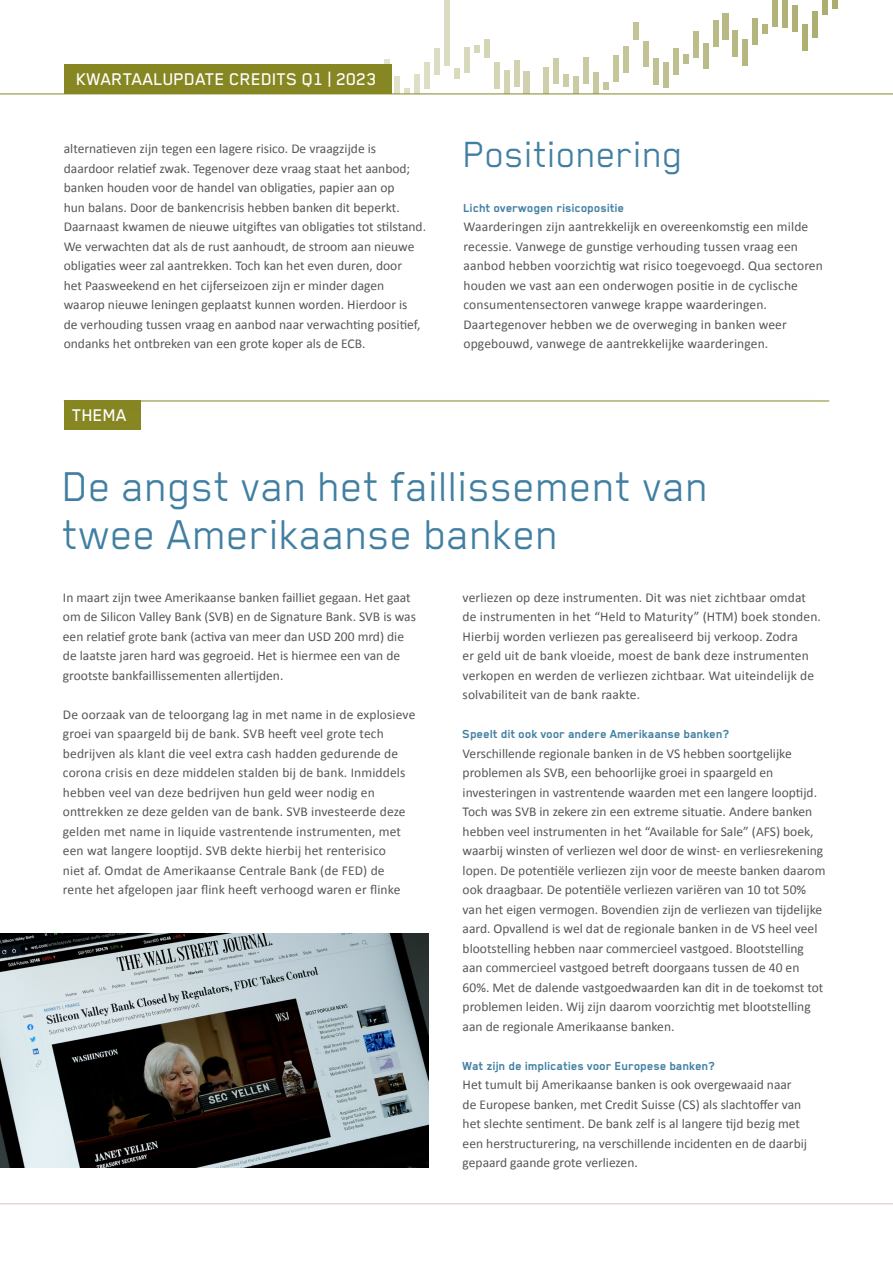
<style>
.page{position:relative;width:893px;height:1263px;background:#fff}
.page>*{position:absolute;margin:0;border:0;box-sizing:border-box;transform-origin:0 0}
.Kop_artikel{font:48px/48px "Blender Pro";color:#417fa2}
.Kop_artikel-2{font:42px "Blender Pro";color:#417fa2}
.kop{font:500 19.5px "Blender Pro";color:#fff}
.body{font:13.5px/19.5px "Calibri";color:#575756}
.Subkopje_blauw{font:700 13.5px "Blender Pro";color:#417fa2}
</style>
<div class="page">
<div style="left:385px;top:59px;width:5px;height:26px;background:#e2e2cd"></div>
<div style="left:395px;top:76px;width:5px;height:18px;background:#e1e1ca"></div>
<svg style="left:405px;top:88px;width:5px;height:6px"></svg>
<div style="left:414px;top:74px;width:6px;height:20px;background:#dedfc6"></div>
<div style="left:424px;top:63px;width:5px;height:26px;background:#dddec5"></div>
<div style="left:434px;top:49px;width:5px;height:26px;background:#dcdcc2"></div>
<div style="left:444px;top:0;width:5px;height:66px;background:#dadbc0"></div>
<svg style="left:454px;top:68px;width:5px;height:10px"></svg>
<div style="left:464px;top:47px;width:5px;height:26px;background:#d8d8bb"></div>
<svg style="left:474px;top:46px;width:5px;height:6px"></svg>
<div style="left:484px;top:39px;width:5px;height:19px;background:#d6d6b7"></div>
<div style="left:494px;top:63px;width:5px;height:26px;background:#d4d5b5"></div>
<div style="left:504px;top:71px;width:5px;height:23px;background:#d3d4b3"></div>
<div style="left:514px;top:60px;width:5px;height:26px;background:#d2d2b1"></div>
<div style="left:524px;top:72px;width:5px;height:22px;background:#d0d1ae"></div>
<div style="left:544px;top:68px;width:5px;height:26px;background:#cecfaa"></div>
<div style="left:554px;top:58px;width:5px;height:26px;background:#cdcea8"></div>
<svg style="left:564px;top:75px;width:5px;height:11px"></svg>
<div style="left:574px;top:76px;width:5px;height:18px;background:#cacba3"></div>
<div style="left:584px;top:57px;width:5px;height:26px;background:#c9caa2"></div>
<div style="left:594px;top:72px;width:5px;height:22px;background:#c8c89f"></div>
<svg style="left:604px;top:82px;width:5px;height:7px"></svg>
<div style="left:613px;top:55px;width:6px;height:26px;background:#c6c69b"></div>
<div style="left:623px;top:47px;width:5px;height:25px;background:#c5c59a"></div>
<div style="left:633px;top:22px;width:5px;height:17px;background:#c3c497"></div>
<div style="left:643px;top:41px;width:5px;height:26px;background:#c2c295"></div>
<div style="left:653px;top:59px;width:5px;height:25px;background:#c1c294"></div>
<div style="left:663px;top:62px;width:5px;height:26px;background:#c0c091"></div>
<div style="left:673px;top:49px;width:5px;height:26px;background:#bfbf90"></div>
<svg style="left:683px;top:54px;width:5px;height:10px"></svg>
<div style="left:693px;top:32px;width:5px;height:26px;background:#bcbd8b"></div>
<div style="left:703px;top:43px;width:5px;height:26px;background:#bbbc89"></div>
<div style="left:713px;top:20px;width:5px;height:26px;background:#baba87"></div>
<div style="left:723px;top:13px;width:5px;height:26px;background:#b8b984"></div>
<div style="left:733px;top:31px;width:5px;height:26px;background:#b7b882"></div>
<div style="left:743px;top:40px;width:5px;height:25px;background:#b6b780"></div>
<div style="left:753px;top:19px;width:5px;height:25px;background:#b5b67e"></div>
<svg style="left:763px;top:25px;width:5px;height:9px"></svg>
<div style="left:773px;top:1px;width:5px;height:26px;background:#b2b379"></div>
<div style="left:783px;top:0;width:5px;height:28px;background:#b1b278"></div>
<div style="left:793px;top:6px;width:5px;height:26px;background:#b0b075"></div>
<div style="left:802px;top:24px;width:6px;height:26px;background:#aeaf73"></div>
<div style="left:812px;top:12px;width:5px;height:25px;background:#adae71"></div>
<div style="left:822px;top:0;width:5px;height:15px;background:#acad6f"></div>
<svg style="left:832px;top:0;width:5px;height:8px"></svg>
<div style="left:64px;top:64px;width:327px;height:30px;background:#868722"></div>
<hr style="left:0;top:94px;width:893px;height:1px;background:#868722">
<hr style="left:0;top:1203px;width:893px;height:1px;background:#e6bbcd">
<div style="left:45px;top:372px;width:803px;height:58px;background:#000;opacity:.25"></div>
<hr style="left:64px;top:401px;width:765px;height:1px;background:#868722">
<img style="left:0;top:933px;width:429px;height:234px">
<h3 class="kop" style="left:77px;top:68px;width:302px">KWARTAALUPDATE CREDITS Q1 | 2023</h3>
<p class="body" style="left:64px;top:139px;width:364px">alternatieven zijn tegen een lagere risico. De vraagzijde is daardoor relatief zwak. Tegenover deze vraag staat het aanbod; banken houden voor de handel van obligaties, papier aan op<br>hun balans. Door de bankencrisis hebben banken dit beperkt.<br>Daarnaast kwamen de nieuwe uitgiftes van obligaties tot stilstand.<br>We verwachten dat als de rust aanhoudt, de stroom aan nieuwe obligaties weer zal aantrekken. Toch kan het even duren, door<br>het Paasweekend en het cijferseizoen zijn er minder dagen waarop nieuwe leningen geplaatst kunnen worden. Hierdoor is<br>de verhouding tussen vraag en aanbod naar verwachting positief, ondanks het ontbreken van een grote koper als de ECB.</p>
<p class="Kop_artikel-2" style="left:463px;top:132px;width:222px">Positionering</p>
<p class="Subkopje_blauw" style="left:463px;top:200px;width:162px">Licht overwogen risicopositie</p>
<p class="body" style="left:463px;top:217px;width:361px">Waarderingen zijn aantrekkelijk en overeenkomstig een milde recessie. Vanwege de gunstige verhouding tussen vraag een aanbod hebben voorzichtig wat risico toegevoegd. Qua sectoren houden we vast aan een onderwogen positie in de cyclische consumentensectoren vanwege krappe waarderingen.<br>Daartegenover hebben we de overweging in banken weer opgebouwd, vanwege de aantrekkelijke waarderingen.</p>
<p class="kop" style="left:72px;top:405px;width:56px">THEMA</p>
<p class="Kop_artikel" style="left:63px;top:461px;width:648px">De angst van het faillissement van twee Amerikaanse banken</p>
<p class="body" style="left:63px;top:587px;width:355px">In maart zijn twee Amerikaanse banken failliet gegaan. Het gaat om de Silicon Valley Bank (SVB) en de Signature Bank. SVB is was een relatief grote bank (activa van meer dan USD 200 mrd) die de laatste jaren hard was gegroeid. Het is hiermee een van de grootste bankfaillissementen allertijden.</p>
<p class="body" style="left:63px;top:704px;width:354px">De oorzaak van de teloorgang lag in met name in de explosieve groei van spaargeld bij de bank. SVB heeft veel grote tech bedrijven als klant die veel extra cash hadden gedurende de corona crisis en deze middelen stalden bij de bank. Inmiddels hebben veel van deze bedrijven hun geld weer nodig en onttrekken ze deze gelden van de bank. SVB investeerde deze gelden met name in liquide vastrentende instrumenten, met een wat langere looptijd. SVB dekte hierbij het renterisico<br>niet af. Omdat de Amerikaanse Centrale Bank (de FED) de rente het afgelopen jaar flink heeft verhoogd waren er flinke</p>
<p class="body" style="left:463px;top:587px;width:360px">verliezen op deze instrumenten. Dit was niet zichtbaar omdat de instrumenten in het “Held to Maturity” (HTM) boek stonden.<br>Hierbij worden verliezen pas gerealiseerd bij verkoop. Zodra<br>er geld uit de bank vloeide, moest de bank deze instrumenten verkopen en werden de verliezen zichtbaar. Wat uiteindelijk de solvabiliteit van de bank raakte.</p>
<p class="Subkopje_blauw" style="left:463px;top:727px;width:268px">Speelt dit ook voor andere Amerikaanse banken?</p>
<p class="body" style="left:463px;top:743px;width:364px">Verschillende regionale banken in de VS hebben soortgelijke problemen als SVB, een behoorlijke groei in spaargeld en investeringen in vastrentende waarden met een langere looptijd.<br>Toch was SVB in zekere zin een extreme situatie. Andere banken hebben veel instrumenten in het “Available for Sale” (AFS) boek, waarbij winsten of verliezen wel door de winst- en verliesrekening lopen. De potentiële verliezen zijn voor de meeste banken daarom ook draagbaar. De potentiële verliezen variëren van 10 tot 50% van het eigen vermogen. Bovendien zijn de verliezen van tijdelijke aard. Opvallend is wel dat de regionale banken in de VS heel veel blootstelling hebben naar commercieel vastgoed. Blootstelling aan commercieel vastgoed betreft doorgaans tussen de 40 en 60%. Met de dalende vastgoedwaarden kan dit in de toekomst tot problemen leiden. Wij zijn daarom voorzichtig met blootstelling aan de regionale Amerikaanse banken.</p>
<p class="Subkopje_blauw" style="left:463px;top:1058px;width:254px">Wat zijn de implicaties voor Europese banken?</p>
<p class="body" style="left:463px;top:1075px;width:346px">Het tumult bij Amerikaanse banken is ook overgewaaid naar de Europese banken, met Credit Suisse (CS) als slachtoffer van het slechte sentiment. De bank zelf is al langere tijd bezig met een herstructurering, na verschillende incidenten en de daarbij gepaard gaande grote verliezen.</p>
</div>
